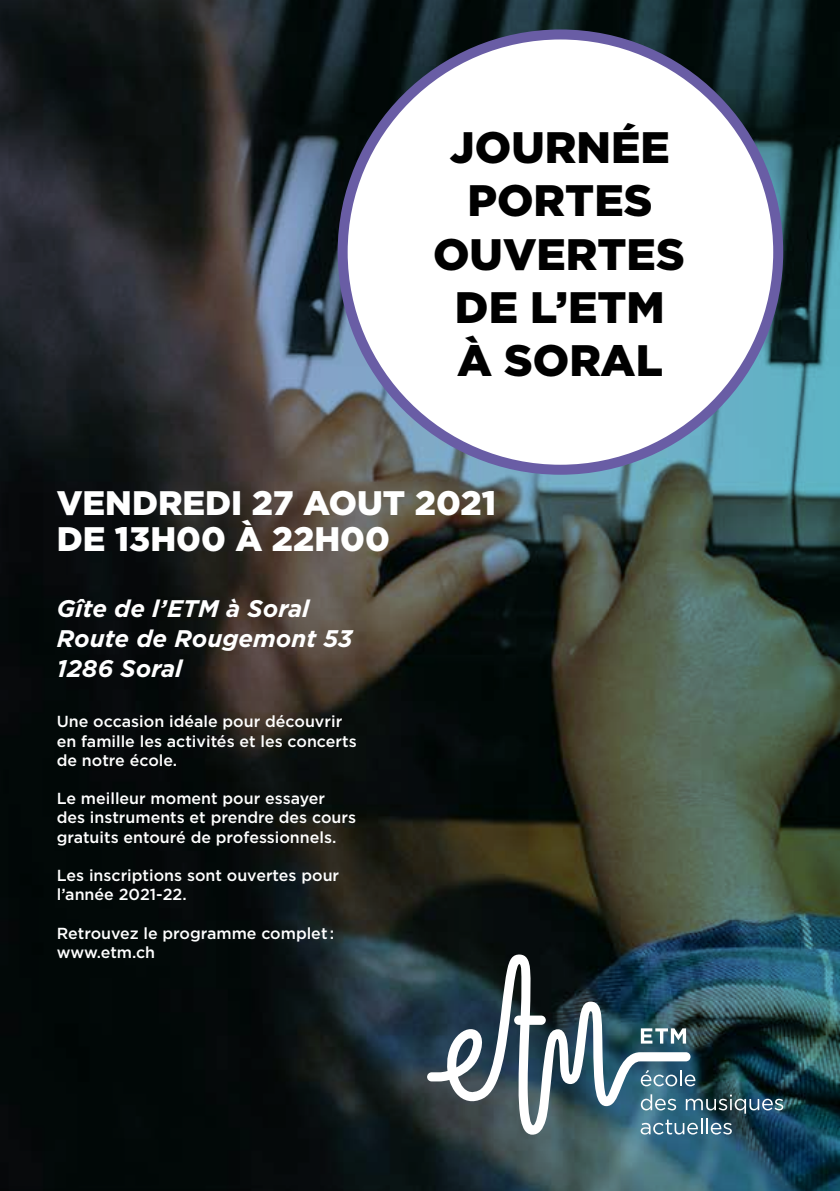
<style>
.page{position:relative;width:840px;height:1191px;background:#fff}
.page>*{position:absolute;margin:0;border:0;box-sizing:border-box;transform-origin:0 0}
.t1{font:900 44px/53.4px "Gotham";color:#000;text-align:center}
.t2{font:900 34px/36px "Gotham";color:#fff}
.t3{font:italic 700 24px/30px "Gotham";color:#fff}
.t4{font:500 16px/19.2px "Gotham";color:#fff}
</style>
<div class="page">
<img style="left:0;top:0;width:839px;height:1191px">
<div style="left:342px;top:34px;width:435px;height:436px;background:#fff;border-radius:50%"></div>
<div style="left:337px;top:29px;width:445px;height:446px;border:10px solid #695da5;border-radius:50%"></div>
<svg style="left:690px;top:1070px;width:5px;height:16px"></svg>
<svg style="left:690px;top:1094px;width:92px;height:40px;background:#3b5c6d"></svg>
<svg style="left:427px;top:955px;width:263px;height:179px"></svg>
<h1 class="t1" style="left:433px;top:120px;width:253px">JOURNÉE<br>PORTES<br>OUVERTES<br>DE L’ETM<br>À SORAL</h1>
<h2 class="t2" style="left:57px;top:484px;width:440px">VENDREDI 27 AOUT 2021<br>DE 13H00 À 22H00</h2>
<h3 class="t3" style="left:57px;top:593px;width:297px">Gîte de l’ETM à Soral<br>Route de Rougemont 53<br>1286 Soral</h3>
<p class="t4" style="left:57px;top:712px;width:301px">Une occasion idéale pour découvrir en famille les activités et les concerts de notre école.</p>
<p class="t4" style="left:57px;top:788px;width:301px">Le meilleur moment pour essayer des instruments et prendre des cours gratuits entouré de professionnels.</p>
<p class="t4" style="left:57px;top:865px;width:284px">Les inscriptions sont ouvertes pour l’année 2021-22.</p>
<p class="t4" style="left:57px;top:923px;width:279px">Retrouvez le programme complet : www.etm.ch</p>
</div>
